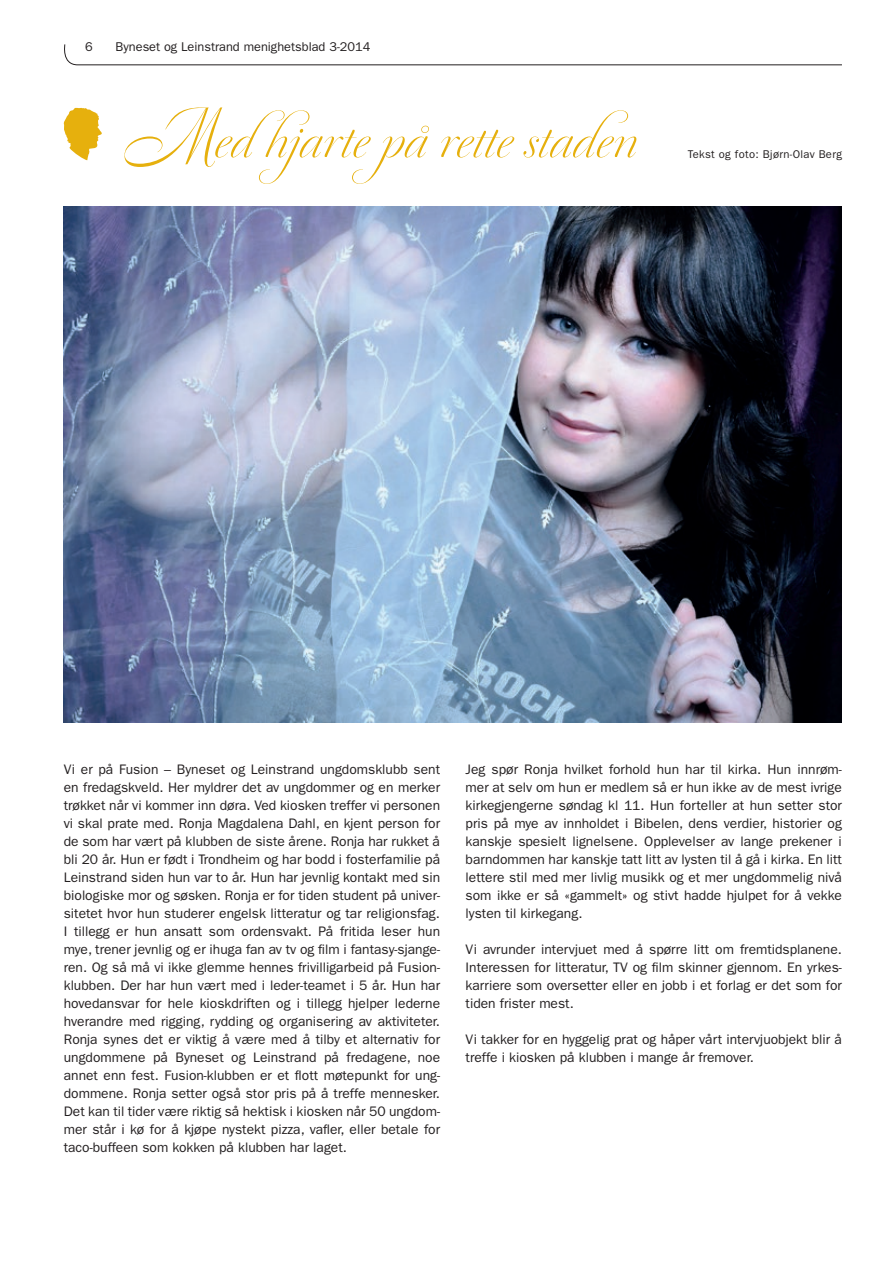
<style>
.page{position:relative;width:893px;height:1263px;background:#fff}
.page>*{position:absolute;margin:0;border:0;box-sizing:border-box;transform-origin:0 0}
.t1{font:60px "Dulcinea";letter-spacing:-.005em;color:#e6b00d}
.t2{font:13.8px/18px "ITC Franklin Gothic Std";color:#231f20;text-align:justify}
.t3{font:12.75px "ITC Franklin Gothic Std";color:#231f20}
.t4{font:11.25px "ITC Franklin Gothic Std";letter-spacing:.03em;color:#231f20}
</style>
<div class="page">
<svg style="left:63px;top:107px;width:39px;height:53px"></svg>
<img style="left:64px;top:206px;width:778px;height:517px">
<svg style="left:64px;top:44px;width:778px;height:22px"></svg>
<p class="t3" style="left:85px;top:40px;width:9px">6</p>
<p class="t3" style="left:116px;top:40px;width:256px">Byneset og Leinstrand menighetsblad 3-2014</p>
<h1 class="t1" style="left:123px;top:101px;width:517px">Medhjarte på rette staden</h1>
<p class="t4" style="left:688px;top:147px;width:156px">Tekst og foto: Bjørn-Olav Berg</p>
<p class="t2" style="left:64px;top:760px;width:378px">Vi er på Fusion – Byneset og Leinstrand ungdomsklubb sent en fredagskveld. Her myldrer det av ungdommer og en merker trøkket når vi kommer inn døra. Ved kiosken treffer vi personen vi skal prate med. Ronja Magdalena Dahl, en kjent person for de som har vært på klubben de siste årene. Ronja har rukket å bli 20 år. Hun er født i Trondheim og har bodd i fosterfamilie på Leinstrand siden hun var to år. Hun har jevnlig kontakt med sin biologiske mor og søsken. Ronja er for tiden student på univer&shy;sitetet hvor hun studerer engelsk litteratur og tar religionsfag.<br>I tillegg er hun ansatt som ordensvakt. På fritida leser hun mye, trener jevnlig og er ihuga fan av tv og film i fantasy-sjange&shy;ren. Og så må vi ikke glemme hennes frivilligarbeid på Fusion&shy;klubben. Der har hun vært med i leder-teamet i 5 år. Hun har hovedansvar for hele kioskdriften og i tillegg hjelper lederne hverandre med rigging, rydding og organisering av aktiviteter.<br>Ronja synes det er viktig å være med å tilby et alternativ for ungdommene på Byneset og Leinstrand på fredagene, noe annet enn fest. Fusion-klubben er et flott møtepunkt for ung&shy;dommene. Ronja setter også stor pris på å treffe mennesker.<br>Det kan til tider være riktig så hektisk i kiosken når 50 ungdom&shy;mer står i kø for å kjøpe nystekt pizza, vafler, eller betale for taco-buffeen som kokken på klubben har laget.</p>
<p class="t2" style="left:466px;top:760px;width:378px">Jeg spør Ronja hvilket forhold hun har til kirka. Hun innrøm&shy;mer at selv om hun er medlem så er hun ikke av de mest ivrige kirkegjengerne søndag kl 11. Hun forteller at hun setter stor pris på mye av innholdet i Bibelen, dens verdier, historier og kanskje spesielt lignelsene. Opplevelser av lange prekener i barndommen har kanskje tatt litt av lysten til å gå i kirka. En litt lettere stil med mer livlig musikk og et mer ungdommelig nivå som ikke er så «gammelt» og stivt hadde hjulpet for å vekke lysten til kirkegang.</p>
<p class="t2" style="left:466px;top:940px;width:378px">Vi avrunder intervjuet med å spørre litt om fremtidsplanene.<br>Interessen for litteratur, TV og film skinner gjennom. En yrkes&shy;karriere som oversetter eller en jobb i et forlag er det som for tiden frister mest.</p>
<p class="t2" style="left:466px;top:1030px;width:378px">Vi takker for en hyggelig prat og håper vårt intervjuobjekt blir å treffe i kiosken på klubben i mange år fremover.</p>
</div>
